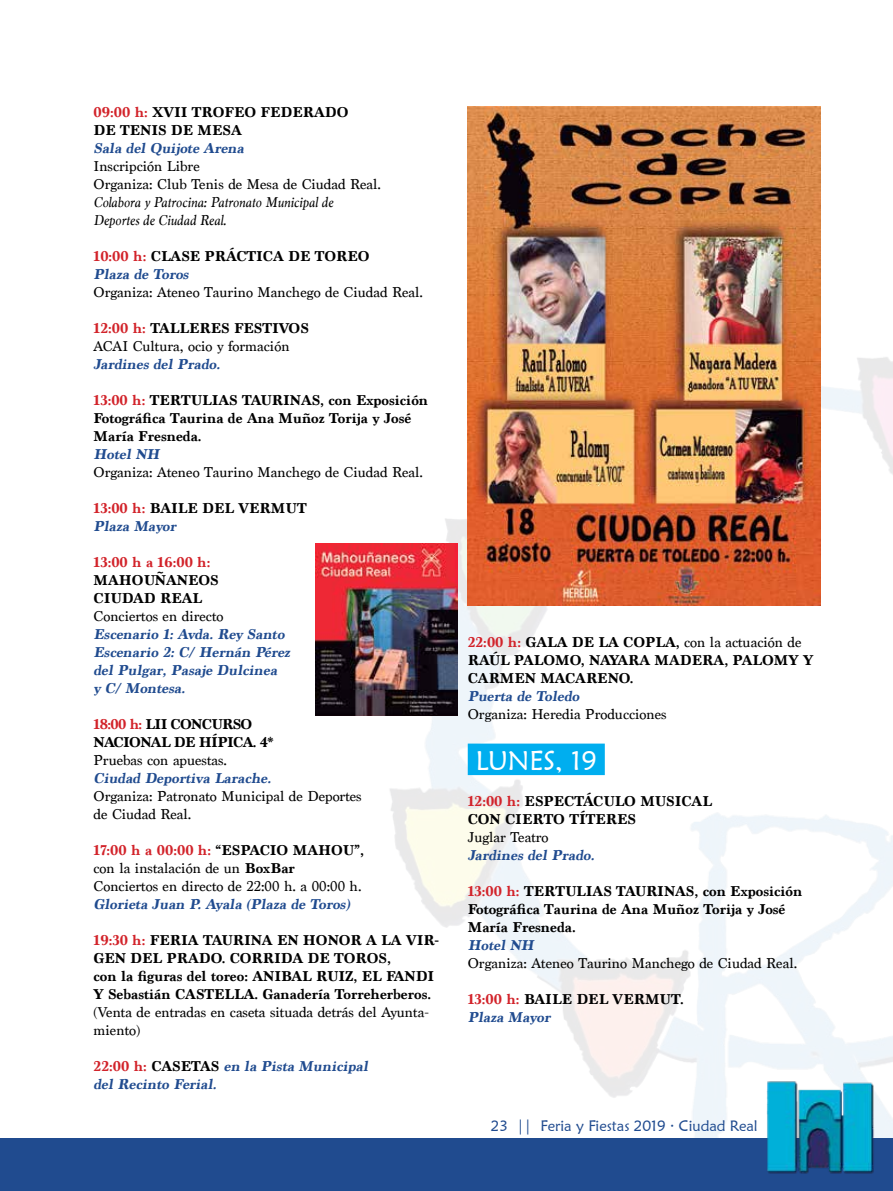
<style>
.page{position:relative;width:893px;height:1191px;background:#fff}
.page>*{position:absolute;margin:0;border:0;box-sizing:border-box;transform-origin:0 0}
.t1{font:27px "Maiandra GD";color:#fff}
.t2{font:700 15px/18px "Marion";color:#000}
.t3{font:15px/18px "Marion";color:#000}
.t4{font:italic 700 15px/18px "Marion";color:#204b8f}
.t5{font:italic 15px/18px "Marion";color:#000}
.t6{font:700 15px/18px "Marion";letter-spacing:-.04em;color:#000}
.t7{font:15px "Maiandra GD";color:#204b8f}
.t8{font:700 15px "Marion";color:#d2232a}
.s1{color:#d2232a}
.s2{font-style:italic;color:#204b8f}
.s3{font-weight:700;color:#d2232a}
.s4{font-weight:700}
.s5{font-style:normal;color:#d2232a}
.s6{font-style:normal;color:#000}
.s7{font-weight:400}
</style>
<div class="page">
<img style="left:315px;top:268px;width:578px;height:870px">
<div style="left:0;top:1138px;width:893px;height:53px;background:#204b8f"></div>
<img style="left:699px;top:1024px;width:194px;height:150px">
<div style="left:468px;top:743px;width:137px;height:32px;background:#00aeef"></div>
<img style="left:468px;top:106px;width:353px;height:500px">
<img style="left:316px;top:544px;width:141px;height:171px">
<p class="t2" style="left:94px;top:103px;width:256px"><span class="s1">09:00 h:</span> XVII TROFEO FEDERADO<br>DE TENIS DE MESA</p>
<p class="t4" style="left:94px;top:139px;width:155px">Sala del Quijote Arena</p>
<p class="t3" style="left:94px;top:157px;width:289px">Inscripción Libre<br>Organiza: Club Tenis de Mesa de Ciudad Real.</p>
<p class="t5" style="left:94px;top:193px;width:241px">Colabora y Patrocina: Patronato Municipal de<br>Deportes de Ciudad Real.</p>
<p class="t2" style="left:94px;top:247px;width:278px"><span class="s1">10:00 h:</span> CLASE PRÁCTICA DE TOREO<br><span class="s2">Plaza de Toros</span></p>
<p class="t3" style="left:94px;top:283px;width:331px">Organiza: Ateneo Taurino Manchego de Ciudad Real.</p>
<p class="t3" style="left:94px;top:319px;width:217px"><span class="s3">12:00 h:</span> <span class="s4">TALLERES FESTIVOS<br></span>ACAI Cultura, ocio y formación</p>
<p class="t4" style="left:94px;top:355px;width:131px">Jardines del Prado.</p>
<p class="t2" style="left:94px;top:391px;width:336px"><span class="s1">13:00 h:</span> TERTULIAS TAURINAS, con Exposición<br>Fotográfica Taurina de Ana Muñoz Torija y José<br>María Fresneda.</p>
<p class="t4" style="left:94px;top:445px;width:71px">Hotel NH</p>
<p class="t3" style="left:94px;top:463px;width:331px">Organiza: Ateneo Taurino Manchego de Ciudad Real.</p>
<p class="t2" style="left:94px;top:499px;width:215px"><span class="s1">13:00 h:</span> BAILE DEL VERMUT<br><span class="s2">Plaza Mayor</span></p>
<p class="t8" style="left:94px;top:553px;width:118px">13:00 h a 16:00 h:</p>
<p class="t2" style="left:94px;top:571px;width:127px">MAHOUÑANEOS<br>CIUDAD REAL</p>
<p class="t3" style="left:94px;top:607px;width:131px">Conciertos en directo</p>
<p class="t4" style="left:94px;top:625px;width:201px">Escenario 1: Avda. Rey Santo<br>Escenario 2: C/ Hernán Pérez del Pulgar, Pasaje Dulcinea y C/ Montesa.</p>
<p class="t6" style="left:94px;top:715px;width:182px"><span class="s1">18:00 h:</span> LII CONCURSO<br>NACIONAL DE HÍPICA. 4*</p>
<p class="t3" style="left:94px;top:751px;width:135px">Pruebas con apuestas.</p>
<p class="t4" style="left:94px;top:769px;width:182px">Ciudad Deportiva Larache.</p>
<p class="t3" style="left:94px;top:787px;width:270px">Organiza: Patronato Municipal de Deportes de Ciudad Real.</p>
<p class="t3" style="left:94px;top:841px;width:272px"><span class="s3">17:00 h a 00:00 h:</span> <span class="s4">“ESPACIO MAHOU”, </span>con la instalación de un <span class="s4">BoxBar<br></span>Conciertos en directo de 22:00 h. a 00:00 h.</p>
<p class="t4" style="left:94px;top:895px;width:261px">Glorieta Juan P. Ayala (Plaza de Toros)</p>
<p class="t2" style="left:94px;top:931px;width:347px"><span class="s1">19:30 h:</span> FERIA TAURINA EN HONOR A LA VIR-GEN DEL PRADO. CORRIDA DE TOROS,<br>con la figuras del toreo: ANIBAL RUIZ, EL FANDI Y Sebastián CASTELLA. Ganadería Torreherberos.</p>
<p class="t3" style="left:94px;top:1003px;width:337px">(Venta de entradas en caseta situada detrás del Ayunta&shy;miento)</p>
<p class="t4" style="left:94px;top:1057px;width:279px"><span class="s5">2 2 : 0 0 h :</span> <span class="s6">C A S E TA S</span> en la Pista Municipal del Recinto Ferial.</p>
<p class="t2" style="left:468px;top:633px;width:347px"><span class="s1">22:00 h:</span> GALA DE LA COPLA, <span class="s7">con la actuación de<br></span>RAÚL PALOMO, NAYARA MADERA, PALOMY Y<br>CARMEN MACARENO.</p>
<p class="t4" style="left:468px;top:687px;width:116px">Puerta de Toledo</p>
<p class="t3" style="left:468px;top:706px;width:200px">Organiza: Heredia Producciones</p>
<h1 class="t1" style="left:476px;top:744px;width:123px">LUNES, 19</h1>
<p class="t2" style="left:468px;top:792px;width:246px"><span class="s1">12:00 h:</span> ESPECTÁCULO MUSICAL<br>CON CIERTO TÍTERES</p>
<p class="t3" style="left:468px;top:828px;width:82px">Juglar Teatro</p>
<p class="t4" style="left:468px;top:846px;width:131px">Jardines del Prado.</p>
<p class="t2" style="left:468px;top:882px;width:336px"><span class="s1">13:00 h:</span> TERTULIAS TAURINAS, con Exposición<br>Fotográfica Taurina de Ana Muñoz Torija y José<br>María Fresneda.</p>
<p class="t4" style="left:468px;top:936px;width:71px">Hotel NH</p>
<p class="t3" style="left:468px;top:954px;width:331px">Organiza: Ateneo Taurino Manchego de Ciudad Real.</p>
<p class="t2" style="left:468px;top:990px;width:218px"><span class="s1">13:00 h:</span> BAILE DEL VERMUT.<br><span class="s2">Plaza Mayor</span></p>
<p class="t7" style="left:491px;top:1117px;width:268px">23 || Feria y Fiestas 2019 · Ciudad Real</p>
</div>
